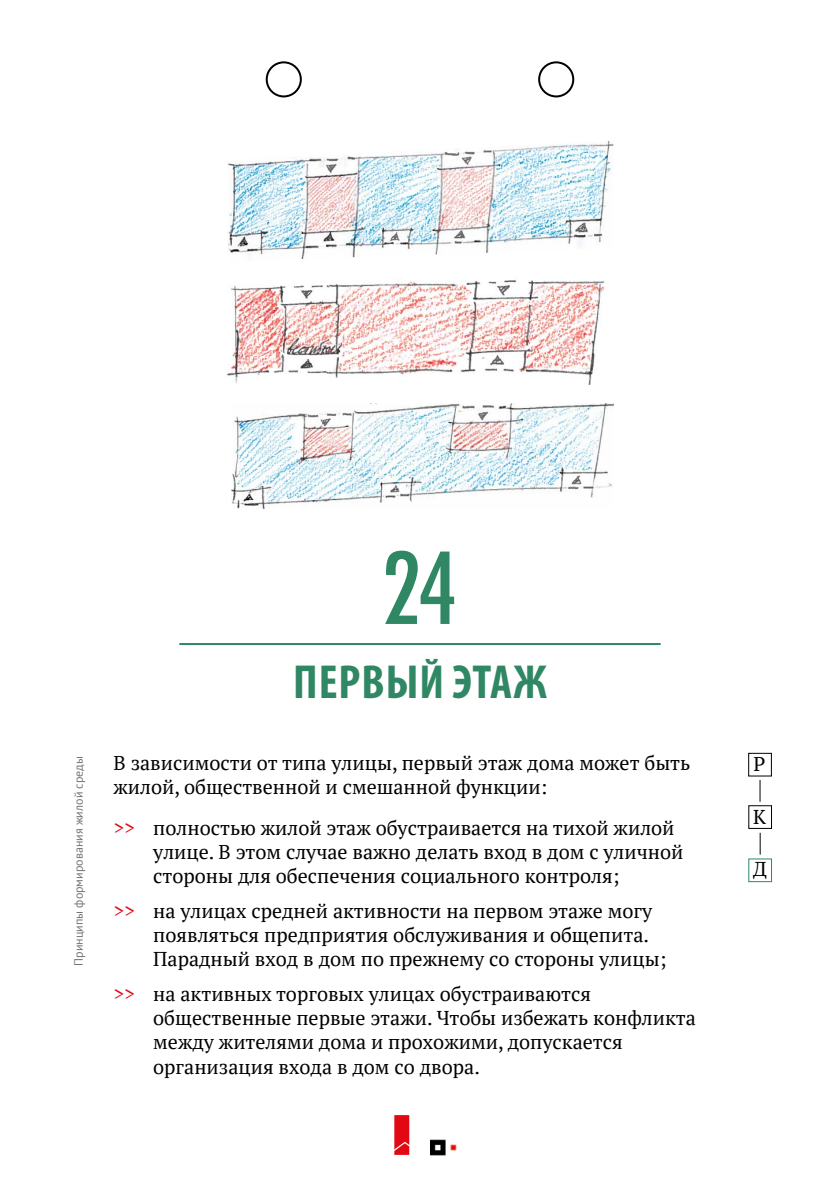
<style>
.page{position:relative;width:840px;height:1191px;background:#fff}
.page>*{position:absolute;margin:0;border:0;box-sizing:border-box;transform-origin:0 0}
.t1{font:500 condensed 96px "Futura";color:#2f8764}
.t2{font:700 condensed 48px "Myriad Pro";letter-spacing:.02em;color:#2f8764}
.t3{font:20px/24px "PT Serif";color:#000}
.t4{font:12px "PT Sans";color:#737271}
.s1{color:#e30613}
</style>
<div class="page">
<div style="left:748px;top:753px;width:23px;height:23px;border:1px solid #000"></div>
<svg style="left:759px;top:780px;width:1px;height:21px"></svg>
<svg style="left:759px;top:832px;width:1px;height:22px"></svg>
<img style="left:430px;top:1139px;width:27px;height:16px">
<svg style="left:394px;top:1115px;width:15px;height:39px"></svg>
<svg style="left:265px;top:61px;width:310px;height:37px"></svg>
<hr style="left:179px;top:643px;width:481px;height:2px;background:#2f8764">
<img style="left:228px;top:141px;width:385px;height:118px">
<img style="left:227px;top:279px;width:379px;height:106px">
<img style="left:231px;top:403px;width:382px;height:105px">
<p class="t4" style="left:71px;top:965px;width:211px;rotate:-90deg">Принципы формирования жилой среды</p>
<h1 class="t1" style="left:381px;top:527px;width:77px">24</h1>
<h2 class="t2" style="left:293px;top:652px;width:255px">ПЕРВЫЙ ЭТАЖ</h2>
<p class="t3" style="left:113px;top:750px;width:578px">В зависимости от типа улицы, первый этаж дома может быть жилой, общественной и смешанной функции:</p>
<p class="t3" style="left:153px;top:815px;width:531px;text-indent:-40px"><span class="s1">&gt;&gt;</span> полностью жилой этаж обустраивается на тихой жилой улице. В этом случае важно делать вход в дом с уличной стороны для обеспечения социального контроля;</p>
<p class="t3" style="left:153px;top:898px;width:514px;text-indent:-40px"><span class="s1">&gt;&gt;</span> на улицах средней активности на первом этаже могу появляться предприятия обслуживания и общепита.<br>Парадный вход в дом по прежнему со стороны улицы;</p>
<p class="t3" style="left:153px;top:982px;width:544px;text-indent:-40px"><span class="s1">&gt;&gt;</span> на активных торговых улицах обустраиваются общественные первые этажи. Чтобы избежать конфликта между жителями дома и прохожими, допускается организация входа в дом со двора.</p>
<p class="t3" style="left:753px;top:752px;width:13px">Р</p>
<p class="t3" style="left:752px;top:804px;width:14px">К</p>
<p class="t3" style="left:752px;top:856px;width:15px">Д</p>
</div>
